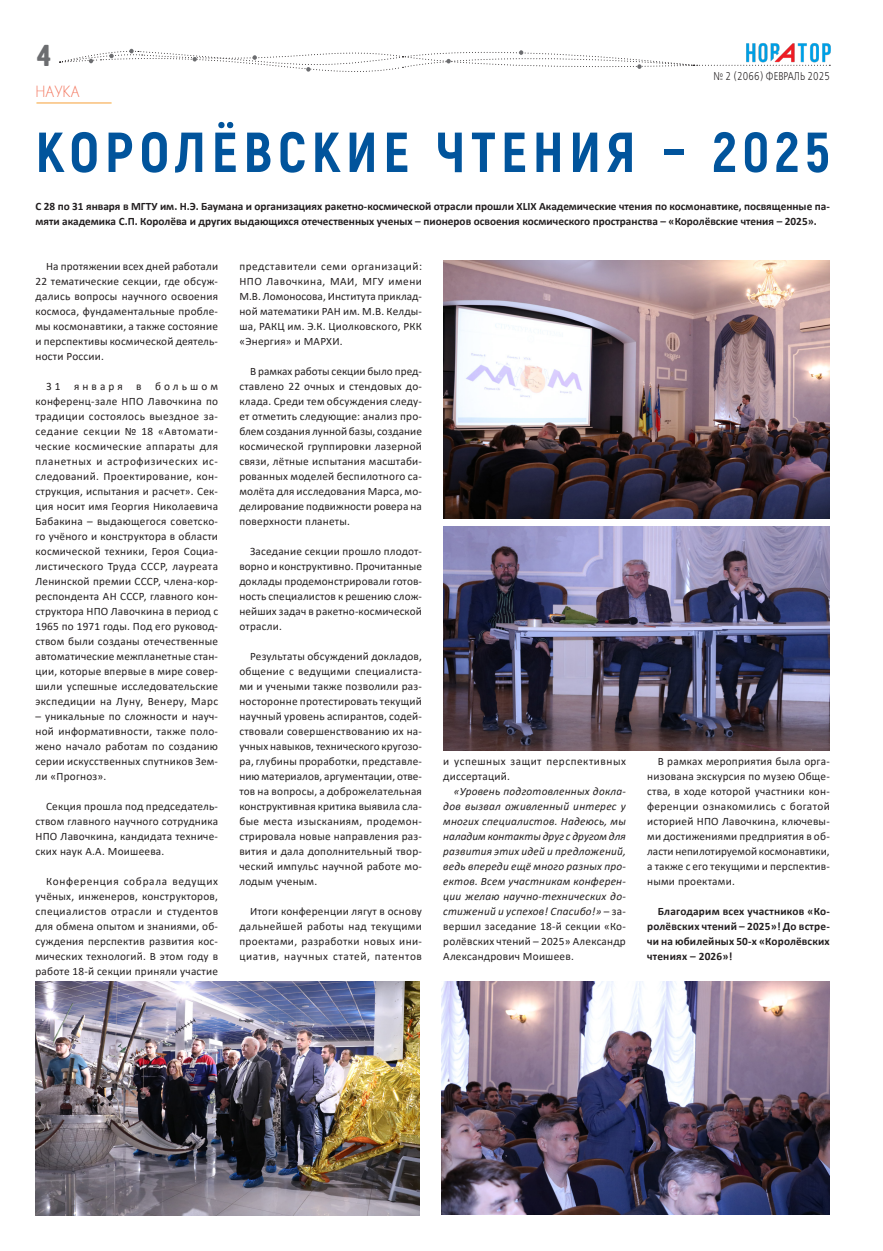
<style>
.page{position:relative;width:883px;height:1251px;background:#fff}
.page>*{position:absolute;margin:0;border:0;box-sizing:border-box;transform-origin:0 0}
.Заголовок_4{font:800 56.25px "Akrobat";letter-spacing:.1em;color:#01549c}
.загловок_3{font:30.12px "Hermes CTT";color:#6c6d70;scale:1.05 1}
.заголовок_панорамы{font:16.88px "Futura Light C";color:#f37259;scale:.89 1}
.t1{font:11.25px/15px "Calibri";letter-spacing:.02em;color:#231f20;text-align:justify}
.t2{font:700 11.25px/15px "Calibri";color:#231f20;text-align:justify}
.t3{font:italic 11.25px/15px "Calibri";letter-spacing:.02em;color:#231f20;text-align:justify}
.t4{font:11.25px/15px "Calibri";letter-spacing:.045em;color:#231f20}
.заголовок_панорамы-2{font:11.25px "Free Set C";letter-spacing:.01em;color:#231f20;scale:.8 1}
.s1{font-style:normal}
</style>
<div class="page">
<svg style="left:60px;top:48px;width:685px;height:24px"></svg>
<img style="left:746px;top:43px;width:85px;height:23px">
<hr style="left:35px;top:101px;width:79px;height:4px;background:#fff463;opacity:.75">
<img style="left:443px;top:526px;width:386px;height:225px">
<img style="left:441px;top:981px;width:388px;height:234px">
<img style="left:443px;top:260px;width:386px;height:258px">
<img style="left:35px;top:981px;width:384px;height:234px">
<p class="загловок_3" style="left:37px;top:38px;width:15px">4</p>
<p class="заголовок_панорамы" style="left:35px;top:82px;width:51px">НАУКА</p>
<p class="заголовок_панорамы-2" style="left:713px;top:69px;width:147px">№ 2 (2066) ФЕВРАЛЬ 2025</p>
<p class="Заголовок_4" style="left:35px;top:116px;width:795px">КОРОЛЁВСКИЕ ЧТЕНИЯ – 2025</p>
<p class="t2" style="left:35px;top:199px;width:795px">С 28 по 31 января в МГТУ им. Н.Э. Баумана и организациях ракетно-космической отрасли прошли ХLIX Академические чтения по космонавтике, посвященные па&shy;мяти академика С.П. Королёва и других выдающихся отечественных ученых – пионеров освоения космического пространства – «Королёвские чтения – 2025».</p>
<p class="t1" style="left:35px;top:258px;width:184px;text-indent:11px">На протяжении всех дней работали 22 тематические секции, где обсуж&shy;дались вопросы научного освоения космоса, фундаментальные пробле&shy;мы космонавтики, а также состояние и перспективы космической деятель&shy;ности России.</p>
<p class="t1" style="left:35px;top:378px;width:184px;text-indent:11px">31 января в большом конференц-зале НПО Лавочкина по традиции состоялось выездное за&shy;седание секции № 18 «Автомати&shy;ческие космические аппараты для планетных и астрофизических ис&shy;следований. Проектирование, кон&shy;струкция, испытания и расчет». Сек&shy;ция носит имя Георгия Николаевича Бабакина – выдающегося советско&shy;го учёного и конструктора в области космической техники, Героя Социа&shy;листического Труда СССР, лауреата Ленинской премии СССР, члена-кор&shy;респондента АН СССР, главного кон&shy;структора НПО Лавочкина в период с 1965 по 1971 годы. Под его руковод&shy;ством были созданы отечественные автоматические межпланетные стан&shy;ции, которые впервые в мире совер&shy;шили успешные исследовательские экспедиции на Луну, Венеру, Марс</p>
<p class="t1" style="left:35px;top:708px;width:184px">– уникальные по сложности и науч&shy;ной информативности, также поло&shy;жено начало работам по созданию серии искусственных спутников Зем&shy;ли «Прогноз».</p>
<p class="t1" style="left:35px;top:798px;width:184px;text-indent:11px">Секция прошла под председатель&shy;ством главного научного сотрудника НПО Лавочкина, кандидата техниче&shy;ских наук А.А. Моишеева.</p>
<p class="t1" style="left:35px;top:873px;width:184px;text-indent:11px">Конференция собрала ведущих учёных, инженеров, конструкторов, специалистов отрасли и студентов для обмена опытом и знаниями, об&shy;суждения перспектив развития кос&shy;мических технологий. В этом году в работе 18-й секции приняли участие</p>
<p class="t1" style="left:239px;top:258px;width:184px">представители семи организаций:<br>НПО Лавочкина, МАИ, МГУ имени М.В. Ломоносова, Института приклад&shy;ной математики РАН им. М.В. Келды&shy;ша, РАКЦ им. Э.К. Циолковского, РКК «Энергия» и МАРХИ.</p>
<p class="t1" style="left:239px;top:363px;width:184px;text-indent:11px">В рамках работы секции было пред&shy;ставлено 22 очных и стендовых до&shy;клада. Среди тем обсуждения следу&shy;ет отметить следующие: анализ про&shy;блем создания лунной базы, создание космической группировки лазерной связи, лётные испытания масштаби&shy;рованных моделей беспилотного са&shy;молёта для исследования Марса, мо&shy;делирование подвижности ровера на поверхности планеты.</p>
<p class="t1" style="left:239px;top:543px;width:184px;text-indent:11px">Заседание секции прошло плодот&shy;ворно и конструктивно. Прочитанные доклады продемонстрировали готов&shy;ность специалистов к решению слож&shy;нейших задач в ракетно-космической отрасли.</p>
<p class="t1" style="left:239px;top:648px;width:184px;text-indent:11px">Результаты обсуждений докладов, общение с ведущими специалиста&shy;ми и учеными также позволили раз&shy;носторонне протестировать текущий научный уровень аспирантов, содей&shy;ствовали совершенствованию их на&shy;учных навыков, технического кругозо&shy;ра, глубины проработки, представле&shy;нию материалов, аргументации, отве&shy;тов на вопросы, а доброжелательная конструктивная критика выявила сла&shy;бые места изысканиям, продемон&shy;стрировала новые направления раз&shy;вития и дала дополнительный твор&shy;ческий импульс научной работе мо&shy;лодым ученым.</p>
<p class="t1" style="left:239px;top:903px;width:184px;text-indent:11px">Итоги конференции лягут в основу дальнейшей работы над текущими проектами, разработки новых ини&shy;циатив, научных статей, патентов</p>
<p class="t4" style="left:443px;top:753px;width:184px">и успешных защит перспективных диссертаций.</p>
<p class="t3" style="left:443px;top:783px;width:184px;text-indent:11px">«Уровень подготовленных докла&shy;дов вызвал оживленный интерес у многих специалистов. Надеюсь, мы наладим контакты друг с другом для развития этих идей и предложений, ведь впереди ещё много разных про&shy;ектов. Всем участникам конферен&shy;ции желаю научно-технических до&shy;стижений и успехов! Спасибо!» <span class="s1">– за&shy;вершил заседание 18-й секции «Ко&shy;ролёвских чтений – 2025» Александр Александрович Моишеев.</span></p>
<p class="t1" style="left:647px;top:753px;width:184px;text-indent:11px">В рамках мероприятия была орга&shy;низована экскурсия по музею Обще&shy;ства, в ходе которой участники кон&shy;ференции ознакомились с богатой историей НПО Лавочкина, ключевы&shy;ми достижениями предприятия в об&shy;ласти непилотируемой космонавтики, а также с его текущими и перспектив&shy;ными проектами.</p>
<p class="t2" style="left:647px;top:904px;width:184px;text-indent:11px">Благодарим всех участников «Ко&shy;ролёвских чтений – 2025»! До встре&shy;чи на юбилейных 50-х «Королёвских чтениях – 2026»!</p>
</div>
